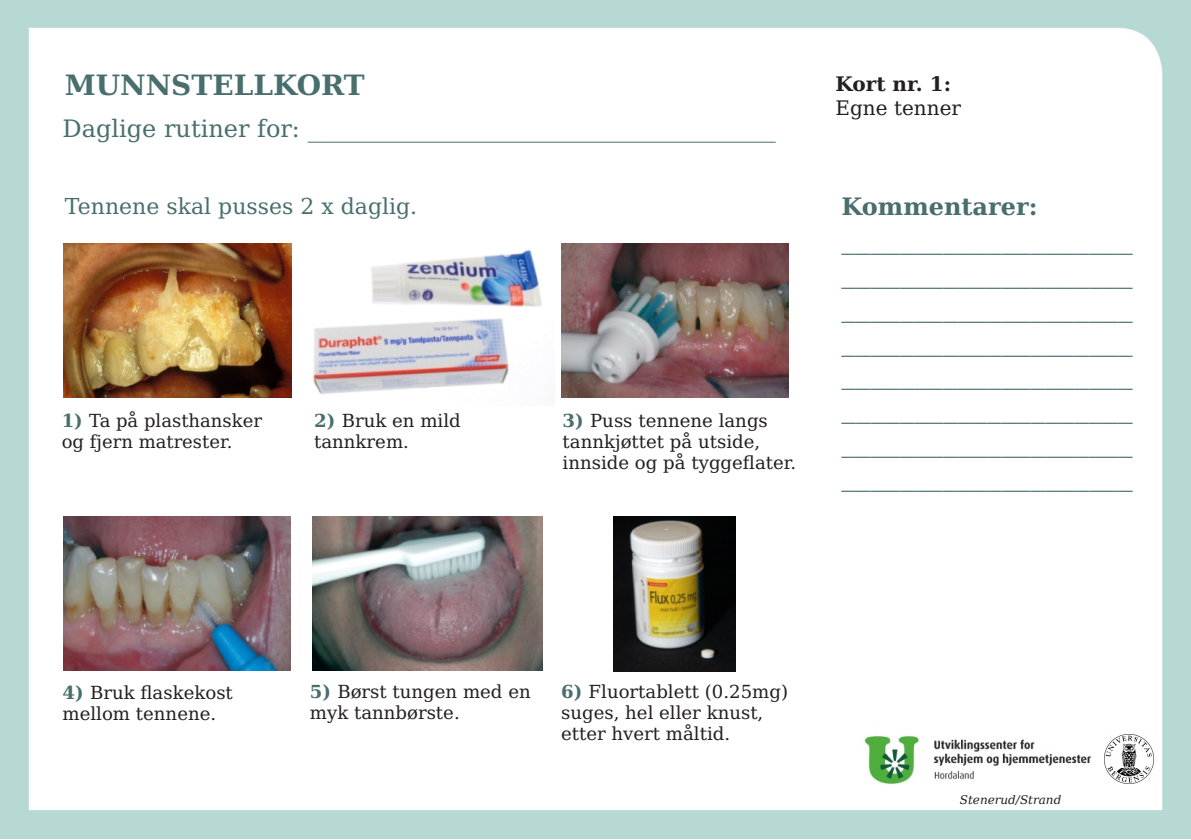
<style>
.page{position:relative;width:1191px;height:840px;background:#fff}
.page>*{position:absolute;margin:0;border:0;box-sizing:border-box;transform-origin:0 0}
.t1{font:29.2px/33.8px "DejaVu Serif";color:#496e6e;text-align:justify}
.t2{font:700 28px "DejaVu Serif";color:#496e6e}
.t3{font:24px "DejaVu Serif";color:#496e6e}
.t4{font:700 24px "DejaVu Serif";color:#496e6e}
.t5{font:22px "DejaVu Serif";color:#496e6e}
.t6{font:20px/23.2px "DejaVu Serif";color:#231f20}
.t7{font:18px/21px "DejaVu Serif";color:#231f20}
.t8{font:italic 12px "DejaVu Serif";color:#231f20}
.s1{font-weight:700}
.s2{font-weight:700;color:#496e6e}
</style>
<div class="page">
<img style="left:1px;top:0;width:1189px;height:838px">
<img style="left:64px;top:243px;width:227px;height:154px">
<img style="left:561px;top:243px;width:227px;height:154px">
<img style="left:64px;top:516px;width:227px;height:154px">
<img style="left:312px;top:516px;width:230px;height:154px">
<img style="left:613px;top:516px;width:123px;height:154px">
<img style="left:1104px;top:734px;width:49px;height:49px">
<img style="left:854px;top:725px;width:247px;height:68px">
<img style="left:302px;top:241px;width:252px;height:164px">
<p class="t2" style="left:65px;top:73px;width:301px">MUNNSTELLKORT</p>
<p class="t6" style="left:835px;top:74px;width:127px"><span class="s1">Kort nr. 1:<br></span>Egne tenner</p>
<p class="t3" style="left:63px;top:118px;width:715px">Daglige rutiner for: _______________________________________</p>
<p class="t5" style="left:65px;top:197px;width:354px">Tennene skal pusses 2 x daglig.</p>
<p class="t7" style="left:62px;top:412px;width:202px"><span class="s2">1)</span> Ta på plasthansker og fjern matrester.</p>
<p class="t7" style="left:314px;top:411px;width:148px"><span class="s2">2)</span> Bruk en mild tannkrem.</p>
<p class="t7" style="left:562px;top:412px;width:235px"><span class="s2">3)</span> Puss tennene langs tannkjøttet på utside, innside og på tyggeflater.</p>
<p class="t4" style="left:841px;top:197px;width:197px">Kommentarer:</p>
<p class="t1" style="left:841px;top:223px;width:293px">____________________ ____________________ ____________________ ____________________ ____________________ ____________________ ____________________ ____________________</p>
<p class="t7" style="left:62px;top:683px;width:172px"><span class="s2">4)</span> Bruk flaskekost mellom tennene.</p>
<p class="t7" style="left:310px;top:682px;width:222px"><span class="s2">5)</span> Børst tungen med en myk tannbørste.</p>
<p class="t7" style="left:561px;top:682px;width:228px"><span class="s2">6)</span> Fluortablett (0.25mg) suges, hel eller knust, etter hvert måltid.</p>
<p class="t8" style="left:959px;top:794px;width:103px">Stenerud/Strand</p>
</div>
